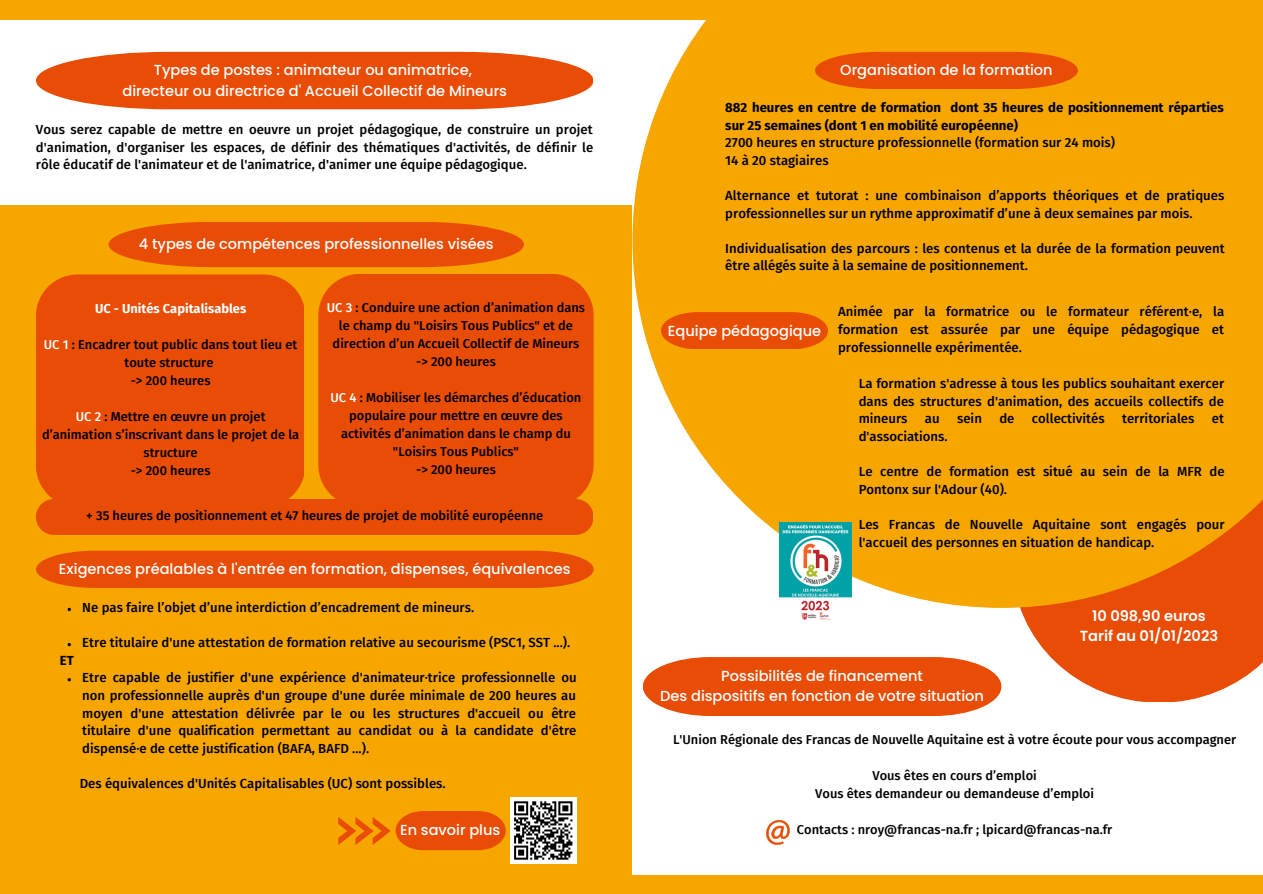
<style>
.page{position:relative;width:1263px;height:894px;background:#fff}
.page>*{position:absolute;margin:0;border:0;box-sizing:border-box;transform-origin:0 0}
.t1{font:500 14.55px/20.2px "Poppins";color:#fff;text-align:center}
.t2{font:600 14.55px/20.2px "Poppins";color:#fff;text-align:center}
.t3{font:500 13.2px/17.5px "Fira Sans";color:#000}
.t4{font:700 13.2px/17.5px "Fira Sans";color:#000}
.t5{font:500 12.9px/18px "Fira Sans";color:#000;text-align:center}
.t6{font:700 12.9px "Fira Sans";color:#fff}
.s1{color:#fff}
</style>
<div class="page">
<svg style="left:1013px;top:607px;width:250px;height:94px;fill:#e84c05"></svg>
<svg style="left:632px;top:0;width:631px;height:607px;background:#f7ab15"></svg>
<div style="left:0;top:205px;width:631px;height:688px;background:#f7a600"></div>
<svg style="left:109px;top:222px;width:415px;height:45px;background:#e95504"></svg>
<svg style="left:36px;top:52px;width:557px;height:57px;background:#ea5d1d"></svg>
<svg style="left:36px;top:550px;width:558px;height:37px;background:#e85104"></svg>
<svg style="left:643px;top:657px;width:358px;height:58px;background:#e95918"></svg>
<svg style="left:815px;top:52px;width:263px;height:37px;background:#e95504"></svg>
<svg style="left:661px;top:312px;width:167px;height:36px;background:#e95304"></svg>
<div style="left:0;top:0;width:763px;height:20px;background:#f7a600"></div>
<div style="left:631px;top:874px;width:632px;height:19px;background:#f7a600"></div>
<svg style="left:338px;top:811px;width:168px;height:38px"></svg>
<div style="left:510px;top:797px;width:66px;height:66px;background:#fff"></div>
<svg style="left:514px;top:801px;width:59px;height:59px"></svg>
<svg style="left:766px;top:820px;width:24px;height:24px"></svg>
<div style="left:36px;top:274px;width:268px;height:225px;background:#e84c05"></div>
<div style="left:318px;top:274px;width:276px;height:225px;background:#e84c05"></div>
<img style="left:779px;top:522px;width:72px;height:98px">
<div style="left:36px;top:499px;width:556px;height:35px;background:#e84c05"></div>
<p class="t1" style="left:123px;top:60px;width:386px">Types de postes : animateur ou animatrice, directeur ou directrice d' Accueil Collectif de Mineurs</p>
<p class="t3" style="left:36px;top:121px;width:559px;text-align:justify">Vous serez capable de mettre en oeuvre un projet pédagogique, de construire un projet d'animation, d'organiser les espaces, de définir des thématiques d'activités, de définir le rôle éducatif de l'animateur et de l'animatrice, d'animer une équipe pédagogique.</p>
<p class="t1" style="left:139px;top:233px;width:356px">4 types de compétences professionnelles visées</p>
<p class="t5" style="left:327px;top:299px;width:260px"><span class="s1">UC 3</span> : Conduire une action d’animation dans le champ du "Loisirs Tous Publics" et de direction d’un Accueil Collectif de Mineurs -&gt; 200 heures</p>
<p class="t5" style="left:331px;top:389px;width:252px"><span class="s1">UC 4</span> : Mobiliser les démarches d’éducation populaire pour mettre en œuvre des activités d’animation dans le champ du "Loisirs Tous Publics"<br>-&gt; 200 heures</p>
<p class="t5" style="left:86px;top:507px;width:458px">+ 35 heures de positionnement et 47 heures de projet de mobilité européenne</p>
<p class="t6" style="left:95px;top:300px;width:153px">UC - Unités Capitalisables</p>
<p class="t5" style="left:44px;top:335px;width:255px"><span class="s1">UC 1</span> : Encadrer tout public dans tout lieu et toute structure<br>-&gt; 200 heures</p>
<p class="t5" style="left:42px;top:407px;width:259px"><span class="s1">UC 2</span> : Mettre en œuvre un projet d’animation s’inscrivant dans le projet de la structure<br>-&gt; 200 heures</p>
<p class="t1" style="left:59px;top:559px;width:513px">Exigences préalables à l'entrée en formation, dispenses, équivalences</p>
<p class="t4" style="left:60px;top:651px;width:16px">ET</p>
<p class="t3" style="left:82px;top:598px;width:393px">Ne pas faire l’objet d’une interdiction d’encadrement de mineurs.</p>
<p class="t3" style="left:82px;top:634px;width:490px">Etre titulaire d'une attestation de formation relative au secourisme (PSC1, SST ...).</p>
<p class="t3" style="left:82px;top:669px;width:496px;text-align:justify">Etre capable de justifier d'une expérience d'animateur·trice professionnelle ou non professionnelle auprès d'un groupe d'une durée minimale de 200 heures au moyen d'une attestation délivrée par le ou les structures d'accueil ou être titulaire d'une qualification permettant au candidat ou à la candidate d'être dispensé·e de cette justification (BAFA, BAFD ...).</p>
<p class="t3" style="left:80px;top:774px;width:367px">Des équivalences d'Unités Capitalisables (UC) sont possibles.</p>
<p class="t1" style="left:400px;top:819px;width:102px">En savoir plus</p>
<p class="t1" style="left:840px;top:60px;width:214px">Organisation de la formation</p>
<p class="t4" style="left:725px;top:99px;width:500px">882 heures en centre de formation dont 35 heures de positionnement réparties sur 25 semaines (dont 1 en mobilité européenne)</p>
<p class="t3" style="left:725px;top:134px;width:391px">2700 heures en structure professionnelle (formation sur 24 mois)<br>14 à 20 stagiaires</p>
<p class="t3" style="left:725px;top:187px;width:500px">Alternance et tutorat : une combinaison d’apports théoriques et de pratiques professionnelles sur un rythme approximatif d’une à deux semaines par mois.</p>
<p class="t3" style="left:725px;top:239px;width:501px">Individualisation des parcours : les contenus et la durée de la formation peuvent être allégés suite à la semaine de positionnement.</p>
<p class="t3" style="left:838px;top:303px;width:388px;text-align:justify">Animée par la formatrice ou le formateur référent·e, la formation est assurée par une équipe pédagogique et professionnelle expérimentée.</p>
<p class="t3" style="left:859px;top:375px;width:367px;text-align:justify">La formation s'adresse à tous les publics souhaitant exercer dans des structures d'animation, des accueils collectifs de mineurs</p>
<p class="t1" style="left:668px;top:320px;width:155px">Equipe pédagogique</p>
<p class="t3" style="left:925px;top:410px;width:16px">au</p>
<p class="t3" style="left:957px;top:410px;width:26px">sein</p>
<p class="t3" style="left:999px;top:410px;width:17px">de</p>
<p class="t3" style="left:1032px;top:410px;width:74px">collectivités</p>
<p class="t3" style="left:1122px;top:410px;width:74px">territoriales</p>
<p class="t3" style="left:1212px;top:410px;width:14px">et</p>
<p class="t3" style="left:859px;top:427px;width:91px">d'associations.</p>
<p class="t3" style="left:859px;top:463px;width:368px">Le centre de formation est situé au sein de la MFR de<br>Pontonx sur l'Adour (40).</p>
<p class="t3" style="left:859px;top:515px;width:368px">Les Francas de Nouvelle Aquitaine sont engagés pour l'accueil des personnes en situation de handicap.</p>
<p class="t1" style="left:660px;top:665px;width:325px">Possibilités de financement<br>Des dispositifs en fonction de votre situation</p>
<p class="t2" style="left:1080px;top:605px;width:140px">10 098,90 euros<br>Tarif au 01/01/2023</p>
<p class="t5" style="left:673px;top:730px;width:565px">L'Union Régionale des Francas de Nouvelle Aquitaine est à votre écoute pour vous accompagner</p>
<p class="t5" style="left:815px;top:766px;width:280px">Vous êtes en cours d’emploi<br>Vous êtes demandeur ou demandeuse d’emploi</p>
<p class="t5" style="left:797px;top:820px;width:317px">Contacts : nroy@francas-na.fr ; lpicard@francas-na.fr</p>
</div>
